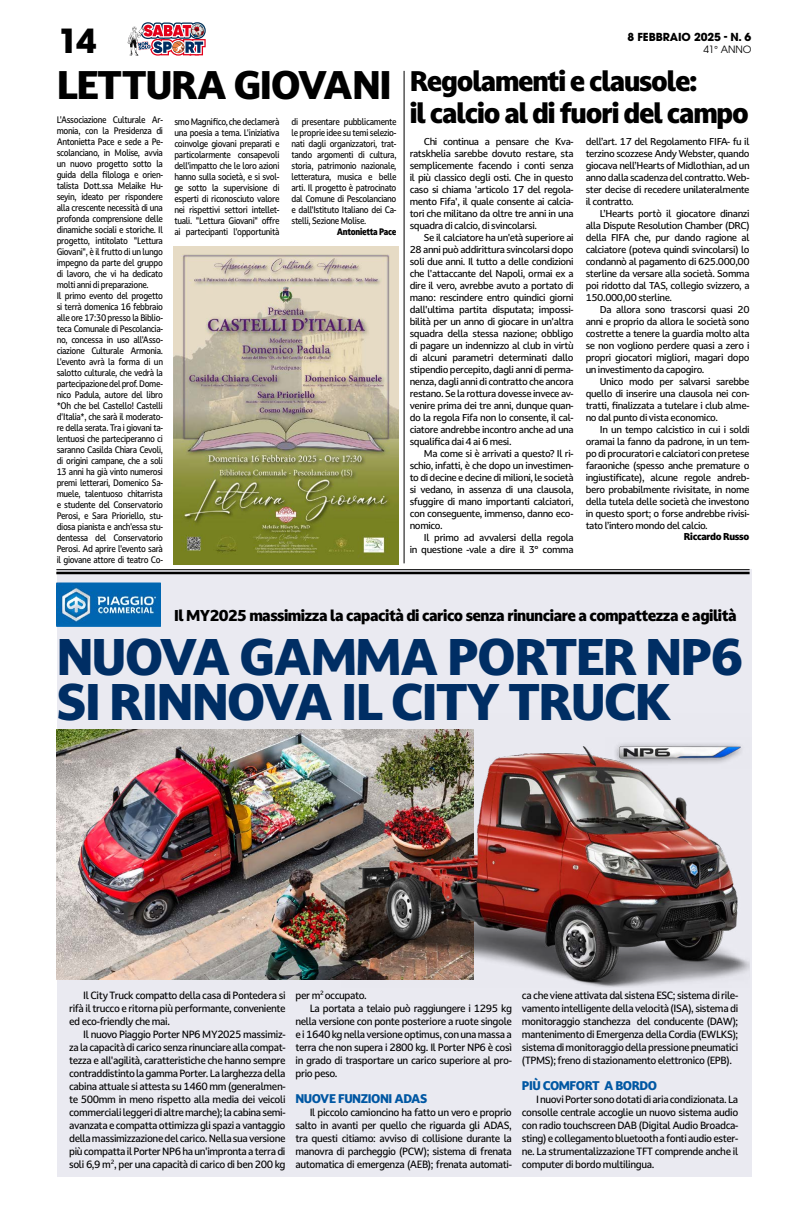
<style>
.page{position:relative;width:794px;height:1219px;background:#fff}
.page>*{position:absolute;margin:0;border:0;box-sizing:border-box;transform-origin:0 0}
.t1{font:900 49px/45px "Darkmode Darkmode On";letter-spacing:-.04em;color:#002e64}
.t2{font:900 38px "Darkmode Darkmode On";letter-spacing:-.04em;color:#000}
.t3{font:700 33px "ITC Avant Garde Pro";color:#000}
.t4{font:900 27px/32.4px "Darkmode Darkmode On";letter-spacing:-.05em;color:#000}
.t5{font:900 15px "Darkmode Darkmode On";letter-spacing:-.04em;color:#000}
.t6{font:900 12px "Darkmode Darkmode On";letter-spacing:-.04em;color:#0057a3}
.t7{font:700 11px "ITC Avant Garde Pro";letter-spacing:-.01em;color:#000}
.t8{font:500 10px/13px "Darkmode Darkmode On";letter-spacing:-.04em;color:#000;text-align:justify}
.t9{font:10px "ITC Avant Garde Pro";letter-spacing:-.01em;color:#000}
.t10{font:500 9.5px/12px "Darkmode Darkmode On";letter-spacing:-.04em;color:#000;text-align:justify}
.t11{font:900 9.5px "Darkmode Darkmode On";letter-spacing:-.04em;color:#000}
.t12{font:500 9px/11px "Darkmode Darkmode On";letter-spacing:-.04em;color:#000;text-align:justify;scale:.89 1}
.t13{font:900 9px "Darkmode Darkmode On";letter-spacing:-.04em;color:#000;scale:.89 1}
</style>
<div class="page">
<svg style="left:128px;top:22px;width:78px;height:34px"></svg>
<img style="left:173px;top:247px;width:225px;height:318px">
<div style="left:57px;top:570px;width:694px;height:607px;background:#eaeaf1"></div>
<img style="left:56px;top:729px;width:286px;height:251px">
<img style="left:342px;top:729px;width:407px;height:258px">
<img style="left:605px;top:738px;width:144px;height:31px">
<img style="left:56px;top:583px;width:105px;height:43px">
<hr style="left:56px;top:569px;width:693px;height:1px;background:#000">
<hr style="left:56px;top:572px;width:693px;height:2px;background:#000">
<hr style="left:404px;top:71px;width:1px;height:492px;background:#000">
<h3 class="t3" style="left:58px;top:19px;width:40px">14</h3>
<h2 class="t2" style="left:57px;top:59px;width:337px">LETTURA GIOVANI</h2>
<p class="t12" style="left:57px;top:114px;width:121px;text-align:left">L'Associazione Culturale Ar&shy;monia, con la Presidenza di<br>Antonietta Pace e sede a Pe&shy;scolanciano, in Molise, avvia un nuovo progetto sotto la guida della filologa e orien&shy;talista Dott.ssa Melaike Hu&shy;seyin, ideato per rispondere alla crescente necessità di una profonda comprensione delle dinamiche sociali e storiche. Il progetto, intitolato "Lettura<br>Giovani", è il frutto di un lungo impegno da parte del gruppo di lavoro, che vi ha dedicato molti anni di preparazione.<br>Il primo evento del progetto si terrà domenica 16 febbraio alle ore 17:30 presso la Biblio&shy;teca Comunale di Pescolancia&shy;no, concessa in uso all'Asso&shy;ciazione Culturale Armonia.<br>L'evento avrà la forma di un salotto culturale, che vedrà la partecipazione del prof. Dome&shy;nico Padula, autore del libro *Oh che bel Castello! Castelli d'Italia*, che sarà il moderato&shy;re della serata. Tra i giovani ta&shy;lentuosi che parteciperanno ci saranno Casilda Chiara Cevoli, di origini campane, che a soli<br>13 anni ha già vinto numerosi premi letterari, Domenico Sa&shy;muele, talentuoso chitarrista e studente del Conservatorio<br>Perosi, e Sara Prioriello, stu&shy;diosa pianista e anch'essa stu&shy;dentessa del Conservatorio<br>Perosi. Ad aprire l'evento sarà il giovane attore di teatro Co-</p>
<p class="t12" style="left:174px;top:116px;width:120px">smo Magnifico, che declamerà una poesia a tema. L'iniziativa coinvolge giovani preparati e particolarmente consapevoli dell'impatto che le loro azioni hanno sulla società, e si svol&shy;ge sotto la supervisione di esperti di riconosciuto valore nei rispettivi settori intellet&shy;tuali. "Lettura Giovani" offre ai partecipanti l'opportunità</p>
<p class="t12" style="left:291px;top:116px;width:120px">di presentare pubblicamente le proprie idee su temi selezio&shy;nati dagli organizzatori, trat&shy;tando argomenti di cultura, storia, patrimonio nazionale, letteratura, musica e belle arti. Il progetto è patrocinato dal Comune di Pescolanciano e dall'Istituto Italiano dei Ca&shy;stelli, Sezione Molise.</p>
<p class="t13" style="left:337px;top:225px;width:69px">Antonietta Pace</p>
<p class="t7" style="left:627px;top:29px;width:125px">8 FEBBRAIO 2025 - N. 6</p>
<p class="t9" style="left:703px;top:43px;width:50px">41° ANNO</p>
<h3 class="t4" style="left:410px;top:64px;width:341px">Regolamenti e clausole:<br>il calcio al di fuori del campo</h3>
<p class="t10" style="left:410px;top:135px;width:165px;text-indent:14px">Chi continua a pensare che Kva&shy;ratskhelia sarebbe dovuto restare, sta semplicemente facendo i conti senza il più classico degli osti. Che in questo caso si chiama 'articolo 17 del regola&shy;mento Fifa', il quale consente ai calcia&shy;tori che militano da oltre tre anni in una squadra di calcio, di svincolarsi.</p>
<p class="t10" style="left:410px;top:231px;width:165px;text-indent:14px">Se il calciatore ha un'età superiore ai 28 anni può addirittura svincolarsi dopo soli due anni. Il tutto a delle condizioni che l'attaccante del Napoli, ormai ex a dire il vero, avrebbe avuto a portato di mano: rescindere entro quindici giorni dall'ultima partita disputata; impossi&shy;bilità per un anno di giocare in un'altra squadra della stessa nazione; obbligo di pagare un indennizzo al club in virtù di alcuni parametri determinati dallo stipendio percepito, dagli anni di perma&shy;nenza, dagli anni di contratto che ancora restano. Se la rottura dovesse invece av&shy;venire prima dei tre anni, dunque quan&shy;do la regola Fifa non lo consente, il cal&shy;ciatore andrebbe incontro anche ad una squalifica dai 4 ai 6 mesi.</p>
<p class="t10" style="left:410px;top:447px;width:165px;text-indent:14px">Ma come si è arrivati a questo? Il ri&shy;schio, infatti, è che dopo un investimen&shy;to di decine e decine di milioni, le società si vedano, in assenza di una clausola, sfuggire di mano importanti calciatori, con conseguente, immenso, danno eco&shy;nomico.</p>
<p class="t10" style="left:410px;top:531px;width:165px;text-align:right">Il primo ad avvalersi della regola<br>in questione -vale a dire il 3° comma</p>
<p class="t10" style="left:585px;top:135px;width:165px">dell’art. 17 del Regolamento FIFA- fu il terzino scozzese Andy Webster, quando giocava nell’Hearts of Midlothian, ad un anno dalla scadenza del contratto. Web&shy;ster decise di recedere unilateralmente il contratto.</p>
<p class="t10" style="left:585px;top:207px;width:165px;text-indent:14px">L’Hearts portò il giocatore dinanzi alla Dispute Resolution Chamber (DRC) della FIFA che, pur dando ragione al calciatore (poteva quindi svincolarsi) lo condannò al pagamento di 625.000,00 sterline da versare alla società. Somma poi ridotto dal TAS, collegio svizzero, a 150.000,00 sterline.</p>
<p class="t10" style="left:585px;top:303px;width:165px;text-indent:14px">Da allora sono trascorsi quasi 20 anni e proprio da allora le società sono costrette a tenere la guardia molto alta se non vogliono perdere quasi a zero i propri giocatori migliori, magari dopo un investimento da capogiro.</p>
<p class="t10" style="left:585px;top:375px;width:165px;text-indent:14px">Unico modo per salvarsi sarebbe quello di inserire una clausola nei con&shy;tratti, finalizzata a tutelare i club alme&shy;no dal punto di vista economico.</p>
<p class="t10" style="left:585px;top:423px;width:165px;text-indent:14px">In un tempo calcistico in cui i soldi oramai la fanno da padrone, in un tem&shy;po di procuratori e calciatori con pretese faraoniche (spesso anche premature o ingiustificate), alcune regole andreb&shy;bero probabilmente rivisitate, in nome della tutela delle società che investono in questo sport; o forse andrebbe rivisi&shy;tato l’intero mondo del calcio.</p>
<p class="t11" style="left:684px;top:530px;width:67px">Riccardo Russo</p>
<h3 class="t5" style="left:174px;top:606px;width:564px">Il MY2025 massimizza la capacità di carico senza rinunciare a compattezza e agilità</h3>
<h1 class="t1" style="left:56px;top:633px;width:687px">NUOVA GAMMA PORTER NP6<br>SI RINNOVA IL CITY TRUCK</h1>
<p class="t8" style="left:69px;top:988px;width:218px;text-indent:14px">Il City Truck compatto della casa di Pontedera si rifà il trucco e ritorna più performante, conveniente ed eco-friendly che mai.</p>
<p class="t8" style="left:69px;top:1027px;width:218px;text-indent:14px">Il nuovo Piaggio Porter NP6 MY2025 massimiz&shy;za la capacità di carico senza rinunciare alla compat&shy;tezza e all'agilità, caratteristiche che hanno sempre contraddistinto la gamma Porter. La larghezza della cabina attuale si attesta su 1460 mm (generalmen&shy;te 500mm in meno rispetto alla media dei veicoli commerciali leggeri di altre marche); la cabina semi&shy;avanzata e compatta ottimizza gli spazi a vantaggio della massimizzazione del carico. Nella sua versione più compatta il Porter NP6 ha un'impronta a terra di soli 6,9 m<sup>2</sup>, per una capacità di carico di ben 200 kg</p>
<p class="t8" style="left:295px;top:988px;width:73px">per m<sup>2</sup> occupato.</p>
<p class="t8" style="left:310px;top:1001px;width:204px">La portata a telaio può raggiungere i 1295 kg</p>
<p class="t8" style="left:295px;top:1014px;width:218px">nella versione con ponte posteriore a ruote singole</p>
<p class="t8" style="left:295px;top:1027px;width:218px">e i 1640 kg nella versione optimus, con una massa a</p>
<p class="t8" style="left:295px;top:1040px;width:218px">terra che non supera i 2800 kg. Il Porter NP6 è così</p>
<p class="t8" style="left:295px;top:1053px;width:218px">in grado di trasportare un carico superiore al pro-</p>
<p class="t8" style="left:295px;top:1066px;width:43px">prio peso.</p>
<p class="t6" style="left:295px;top:1090px;width:134px">NUOVE FUNZIONI ADAS</p>
<p class="t8" style="left:295px;top:1105px;width:218px;text-indent:14px">Il piccolo camioncino ha fatto un vero e proprio salto in avanti per quello che riguarda gli ADAS, tra questi citiamo: avviso di collisione durante la manovra di parcheggio (PCW); sistema di frenata automatica di emergenza (AEB); frenata automati-</p>
<p class="t8" style="left:522px;top:988px;width:218px">ca che viene attivata dal sistena ESC; sistema di rile&shy;vamento intelligente della velocità (ISA), sistema di monitoraggio stanchezza del conducente (DAW); mantenimento di Emergenza della Cordia (EWLKS); sistema di monitoraggio della pressione pneumatici (TPMS); freno di stazionamento elettronico (EPB).</p>
<p class="t6" style="left:522px;top:1077px;width:137px">PIÙ COMFORT A BORDO</p>
<p class="t8" style="left:522px;top:1092px;width:218px;text-indent:14px">I nuovi Porter sono dotati di aria condizionata. La consolle centrale accoglie un nuovo sistema audio con radio touchscreen DAB (Digital Audio Broadca&shy;sting) e collegamento bluetooth a fonti audio ester&shy;ne. La strumentalizzazione TFT comprende anche il computer di bordo multilingua.</p>
</div>
